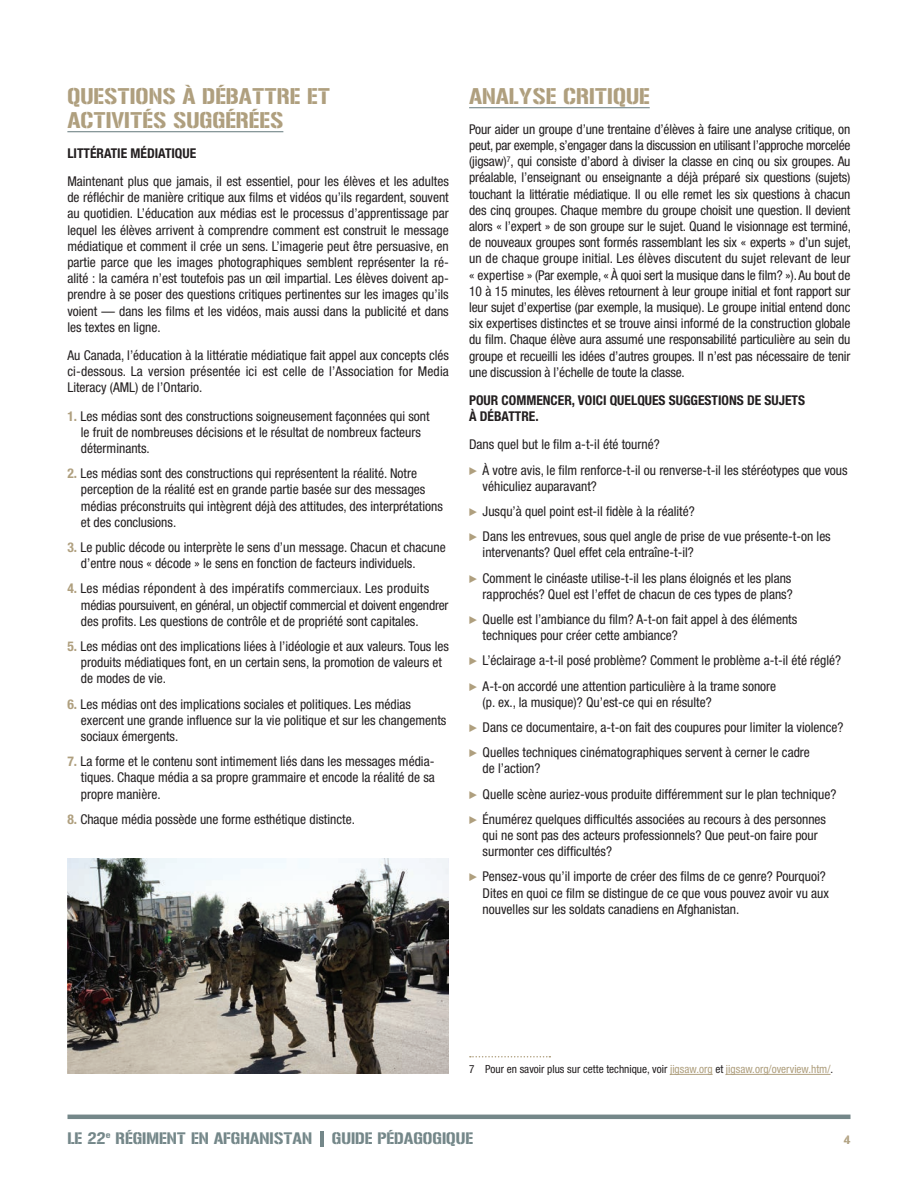
<style>
.page{position:relative;width:918px;height:1188px;background:#fff}
.page>*{position:absolute;margin:0;border:0;box-sizing:border-box;transform-origin:0 0}
.SUB_TITLE{font:22.5px/24px "Gunplay";color:#af9f7e}
.t1{font:16.5px "Gunplay";color:#748789}
.POINT_FORM_NUMBERS{font:condensed 13.5px/16.2px "Helvetica Neue";color:#231f20}
.REGULAR_TEXT{font:condensed 13.5px/16.2px "Helvetica Neue";color:#231f20;text-align:justify}
.REGULAR_TEXT-2{font:700 condensed 13.5px/16.2px "Helvetica Neue";color:#231f20}
.t2{font:12px "Gunplay";color:#af9f7e}
.FOOTNOTE{font:condensed 11.25px "Helvetica Neue";color:#231f20}
.s1{font-weight:700;color:#af9f7e}
.s2{font-family:"Lucida Console";font-stretch:normal;color:#af9f7e}
.s3{color:#af9f7e}
</style>
<div class="page">
<hr style="left:320px;top:1132px;width:4px;height:15px;background:#748789">
<hr style="left:68px;top:1115px;width:782px;height:4px;background:#748789">
<hr style="left:469px;top:107px;width:181px;height:1px;background:#748789">
<svg style="left:470px;top:1056px;width:80px;height:2px"></svg>
<hr style="left:670px;top:1074px;width:43px;height:1px;background:#af9f7e">
<hr style="left:726px;top:1074px;width:105px;height:1px;background:#af9f7e">
<hr style="left:67px;top:131px;width:216px;height:1px;background:#748789">
<img style="left:67px;top:859px;width:382px;height:214px">
<p class="SUB_TITLE" style="left:67px;top:86px;width:264px">QUESTIONS À DÉBATTRE ET<br>ACTIVITÉS SUGGÉRÉES</p>
<p class="REGULAR_TEXT-2" style="left:67px;top:145px;width:130px">LITTÉRATIE MÉDIATIQUE</p>
<p class="REGULAR_TEXT" style="left:67px;top:173px;width:383px">Maintenant plus que jamais, il est essentiel, pour les élèves et les adultes de réfléchir de manière critique aux films et vidéos qu’ils regardent, souvent au quotidien. L’éducation aux médias est le processus d’apprentissage par lequel les élèves arrivent à comprendre comment est construit le message médiatique et comment il crée un sens. L’imagerie peut être persuasive, en partie parce que les images photographiques semblent représenter la ré&shy;alité : la caméra n’est toutefois pas un œil impartial. Les élèves doivent ap&shy;prendre à se poser des questions critiques pertinentes sur les images qu’ils voient — dans les films et les vidéos, mais aussi dans la publicité et dans les textes en ligne.</p>
<p class="REGULAR_TEXT" style="left:67px;top:347px;width:383px">Au Canada, l’éducation à la littératie médiatique fait appel aux concepts clés ci-dessous. La version présentée ici est celle de l’Association for Media Literacy (AML) de l’Ontario.</p>
<p class="POINT_FORM_NUMBERS" style="left:81px;top:408px;width:350px;text-indent:-14px"><span class="s1">1.</span> Les médias sont des constructions soigneusement façonnées qui sont le fruit de nombreuses décisions et le résultat de nombreux facteurs déterminants.</p>
<p class="POINT_FORM_NUMBERS" style="left:81px;top:465px;width:364px;text-indent:-14px"><span class="s1">2.</span> Les médias sont des constructions qui représentent la réalité. Notre perception de la réalité est en grande partie basée sur des messages médias préconstruits qui intègrent déjà des attitudes, des interprétations et des conclusions.</p>
<p class="POINT_FORM_NUMBERS" style="left:81px;top:539px;width:366px;text-indent:-14px"><span class="s1">3.</span> Le public décode ou interprète le sens d’un message. Chacun et chacune d’entre nous « décode » le sens en fonction de facteurs individuels.</p>
<p class="POINT_FORM_NUMBERS" style="left:81px;top:580px;width:369px;text-indent:-14px"><span class="s1">4.</span> Les médias répondent à des impératifs commerciaux. Les produits médias poursuivent, en général, un objectif commercial et doivent engendrer des profits. Les questions de contrôle et de propriété sont capitales.</p>
<p class="POINT_FORM_NUMBERS" style="left:81px;top:638px;width:370px;text-indent:-14px"><span class="s1">5.</span> Les médias ont des implications liées à l’idéologie et aux valeurs. Tous les produits médiatiques font, en un certain sens, la promotion de valeurs et de modes de vie.</p>
<p class="POINT_FORM_NUMBERS" style="left:81px;top:696px;width:367px;text-indent:-14px"><span class="s1">6.</span> Les médias ont des implications sociales et politiques. Les médias exercent une grande influence sur la vie politique et sur les changements sociaux émergents.</p>
<p class="POINT_FORM_NUMBERS" style="left:81px;top:753px;width:355px;text-align:justify;text-indent:-14px"><span class="s1">7.</span> La forme et le contenu sont intimement liés dans les messages média&shy;tiques. Chaque média a sa propre grammaire et encode la réalité de sa propre manière.</p>
<p class="POINT_FORM_NUMBERS" style="left:67px;top:811px;width:289px"><span class="s1">8.</span> Chaque média possède une forme esthétique distincte.</p>
<p class="SUB_TITLE" style="left:469px;top:86px;width:182px">ANALYSE CRITIQUE</p>
<p class="REGULAR_TEXT" style="left:469px;top:121px;width:383px">Pour aider un groupe d’une trentaine d’élèves à faire une analyse critique, on peut, par exemple, s’engager dans la discussion en utilisant l’approche morcelée (jigsaw)<sup>7</sup>, qui consiste d’abord à diviser la classe en cinq ou six groupes. Au préalable, l’enseignant ou enseignante a déjà préparé six questions (sujets) touchant la littératie médiatique. Il ou elle remet les six questions à chacun des cinq groupes. Chaque membre du groupe choisit une question. Il devient alors « l’expert » de son groupe sur le sujet. Quand le visionnage est terminé, de nouveaux groupes sont formés rassemblant les six « experts » d’un sujet, un de chaque groupe initial. Les élèves discutent du sujet relevant de leur « expertise » (Par exemple, « À quoi sert la musique dans le film? »). Au bout de 10 à 15 minutes, les élèves retournent à leur groupe initial et font rapport sur leur sujet d’expertise (par exemple, la musique). Le groupe initial entend donc six expertises distinctes et se trouve ainsi informé de la construction globale du film. Chaque élève aura assumé une responsabilité particulière au sein du groupe et recueilli les idées d’autres groupes. Il n’est pas nécessaire de tenir une discussion à l’échelle de toute la classe.</p>
<p class="REGULAR_TEXT-2" style="left:469px;top:392px;width:337px">POUR COMMENCER, VOICI QUELQUES SUGGESTIONS DE SUJETS<br>À DÉBATTRE.</p>
<p class="POINT_FORM_NUMBERS" style="left:469px;top:436px;width:192px">Dans quel but le film a-t-il été tourné?</p>
<p class="POINT_FORM_NUMBERS" style="left:483px;top:462px;width:367px;text-indent:-14px"><span class="s2">►</span> À votre avis, le film renforce-t-il ou renverse-t-il les stéréotypes que vous véhiculiez auparavant?</p>
<p class="POINT_FORM_NUMBERS" style="left:469px;top:503px;width:227px"><span class="s2">►</span> Jusqu’à quel point est-il fidèle à la réalité?</p>
<p class="POINT_FORM_NUMBERS" style="left:483px;top:528px;width:350px;text-indent:-14px"><span class="s2">►</span> Dans les entrevues, sous quel angle de prise de vue présente-t-on les intervenants? Quel effet cela entraîne-t-il?</p>
<p class="POINT_FORM_NUMBERS" style="left:469px;top:570px;width:325px;text-align:right"><span class="s2">►</span> Comment le cinéaste utilise-t-il les plans éloignés et les plans rapprochés? Quel est l’effet de chacun de ces types de plans?</p>
<p class="POINT_FORM_NUMBERS" style="left:483px;top:611px;width:316px;text-indent:-13px"><span class="s2">►</span> Quelle est l’ambiance du film? A-t-on fait appel à des éléments techniques pour créer cette ambiance?</p>
<p class="POINT_FORM_NUMBERS" style="left:469px;top:652px;width:374px"><span class="s2">►</span> L’éclairage a-t-il posé problème? Comment le problème a-t-il été réglé?</p>
<p class="POINT_FORM_NUMBERS" style="left:483px;top:678px;width:295px;text-indent:-14px"><span class="s2">►</span> A-t-on accordé une attention particulière à la trame sonore (p. ex., la musique)? Qu’est-ce qui en résulte?</p>
<p class="POINT_FORM_NUMBERS" style="left:469px;top:719px;width:376px"><span class="s2">►</span> Dans ce documentaire, a-t-on fait des coupures pour limiter la violence?</p>
<p class="POINT_FORM_NUMBERS" style="left:483px;top:744px;width:329px;text-indent:-13px"><span class="s2">►</span> Quelles techniques cinématographiques servent à cerner le cadre de l’action?</p>
<p class="POINT_FORM_NUMBERS" style="left:469px;top:786px;width:369px"><span class="s2">►</span> Quelle scène auriez-vous produite différemment sur le plan technique?</p>
<p class="POINT_FORM_NUMBERS" style="left:483px;top:811px;width:345px;text-indent:-14px"><span class="s2">►</span> Énumérez quelques difficultés associées au recours à des personnes qui ne sont pas des acteurs professionnels? Que peut-on faire pour surmonter ces difficultés?</p>
<p class="POINT_FORM_NUMBERS" style="left:483px;top:868px;width:348px;text-indent:-14px"><span class="s2">►</span> Pensez-vous qu’il importe de créer des films de ce genre? Pourquoi?<br>Dites en quoi ce film se distingue de ce que vous pouvez avoir vu aux nouvelles sur les soldats canadiens en Afghanistan.</p>
<p class="FOOTNOTE" style="left:469px;top:1063px;width:366px">7 Pour en savoir plus sur cette technique, voir <span class="s3">jigsaw.org</span> et <span class="s3">jigsaw.org/overview.htm/</span>.</p>
<p class="t1" style="left:67px;top:1129px;width:407px">LE 22<sup>e</sup> RÉGIMENT EN AFGHANISTAN GUIDE PÉDAGOGIQUE</p>
<p class="t2" style="left:844px;top:1133px;width:8px">4</p>
</div>
